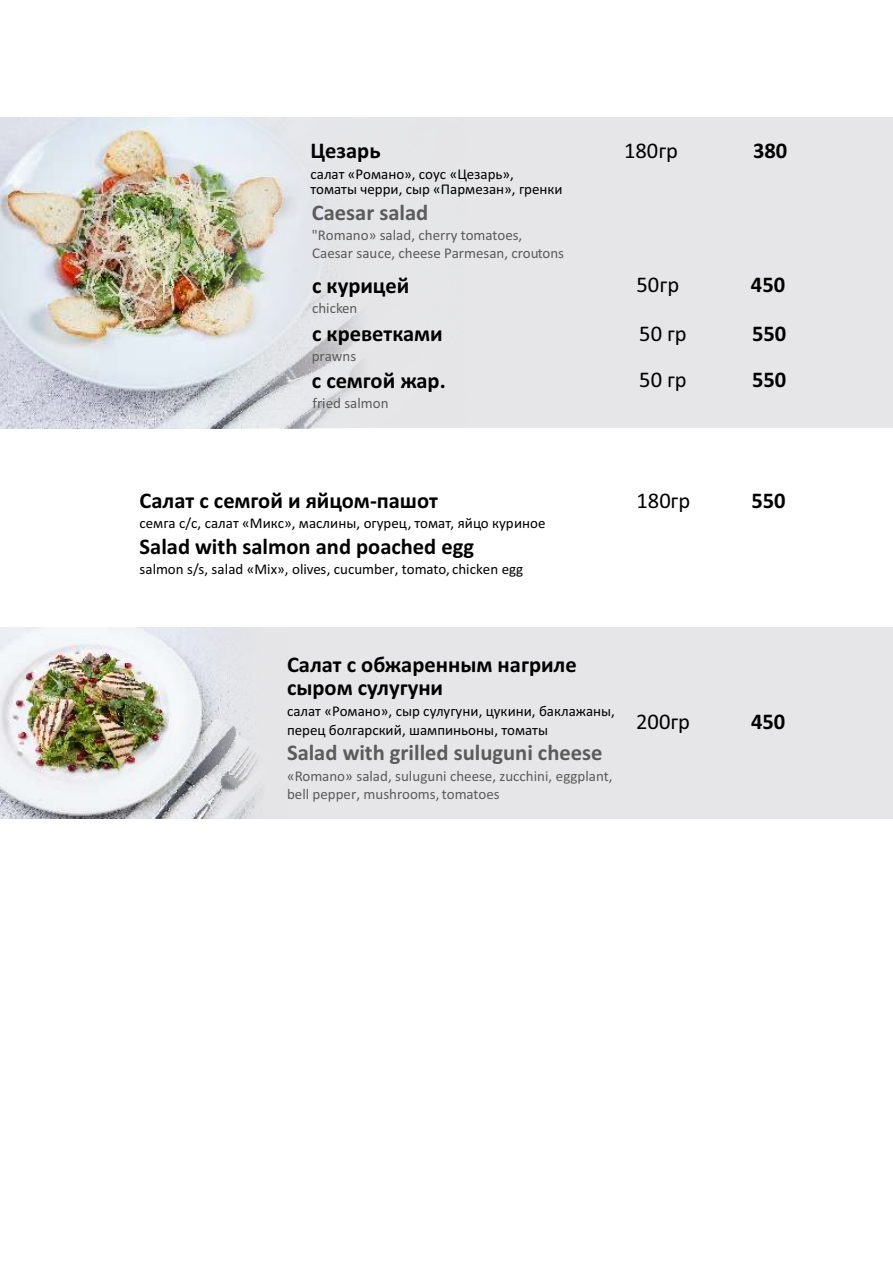
<style>
.page{position:relative;width:893px;height:1263px;background:#fff}
.page>*{position:absolute;margin:0;border:0;box-sizing:border-box;transform-origin:0 0}
.t1{font:700 22.5px/22.8px "Calibri";color:#000}
.t2{font:700 22.5px "Calibri";color:#5b5b5b}
.t3{font:22.5px "Calibri";color:#000}
.t4{font:15px/14.9px "Calibri";color:#000}
.t5{font:15px/17.5px "Calibri";color:#5b5b5b}
</style>
<div class="page">
<div style="left:0;top:118px;width:892px;height:310px;background:#e6e6e8"></div>
<img style="left:0;top:118px;width:360px;height:310px">
<div style="left:0;top:628px;width:892px;height:191px;background:#e6e6e8"></div>
<img style="left:0;top:628px;width:262px;height:191px">
<h1 class="t1" style="left:310px;top:141px;width:71px">Цезарь</h1>
<h1 class="t3" style="left:624px;top:141px;width:55px">180гр</h1>
<h1 class="t1" style="left:753px;top:141px;width:36px">380</h1>
<p class="t4" style="left:310px;top:167px;width:253px">салат «Романо», соус «Цезарь», томаты черри, сыр «Пармезан», гренки</p>
<h1 class="t2" style="left:312px;top:203px;width:118px">Caesar salad</h1>
<p class="t5" style="left:312px;top:227px;width:254px">"Romano» salad, cherry tomatoes,<br>Caesar sauce, cheese Parmesan, croutons</p>
<h1 class="t1" style="left:312px;top:276px;width:99px">с курицей</h1>
<h1 class="t3" style="left:636px;top:275px;width:44px">50гр</h1>
<h1 class="t1" style="left:751px;top:275px;width:36px">450</h1>
<p class="t5" style="left:312px;top:301px;width:47px">chicken</p>
<h1 class="t1" style="left:312px;top:324px;width:132px">с креветками</h1>
<p class="t5" style="left:312px;top:349px;width:46px">prawns</p>
<h1 class="t1" style="left:312px;top:371px;width:135px">с семгой жар.</h1>
<h1 class="t3" style="left:639px;top:371px;width:49px">50 гр</h1>
<h1 class="t1" style="left:752px;top:370px;width:36px">550</h1>
<p class="t5" style="left:312px;top:395px;width:77px">fried salmon</p>
<h1 class="t3" style="left:639px;top:324px;width:49px">50 гр</h1>
<h1 class="t1" style="left:752px;top:324px;width:36px">550</h1>
<h1 class="t1" style="left:140px;top:491px;width:300px">Салат с семгой и яйцом-пашот</h1>
<h1 class="t3" style="left:636px;top:491px;width:55px">180гр</h1>
<h1 class="t1" style="left:751px;top:491px;width:36px">550</h1>
<p class="t4" style="left:140px;top:517px;width:407px">семга с/с, салат «Микс», маслины, огурец, томат, яйцо куриное</p>
<h1 class="t1" style="left:140px;top:537px;width:336px">Salad with salmon and poached egg</h1>
<p class="t4" style="left:140px;top:563px;width:385px">salmon s/s, salad «Mix», olives, cucumber, tomato, chicken egg</p>
<h1 class="t1" style="left:287px;top:655px;width:291px">Салат с обжаренным нагриле сыром сулугуни</h1>
<p class="t4" style="left:287px;top:704px;width:329px;line-height:18.3px">салат «Романо», сыр сулугуни, цукини, баклажаны, перец болгарский, шампиньоны, томаты</p>
<h1 class="t2" style="left:287px;top:743px;width:317px">Salad with grilled suluguni cheese</h1>
<p class="t5" style="left:287px;top:768px;width:327px;line-height:18.3px">«Romano» salad, suluguni cheese, zucchini, eggplant, bell pepper, mushrooms, tomatoes</p>
<h1 class="t3" style="left:636px;top:712px;width:55px">200гр</h1>
<h1 class="t1" style="left:751px;top:712px;width:36px">450</h1>
</div>
